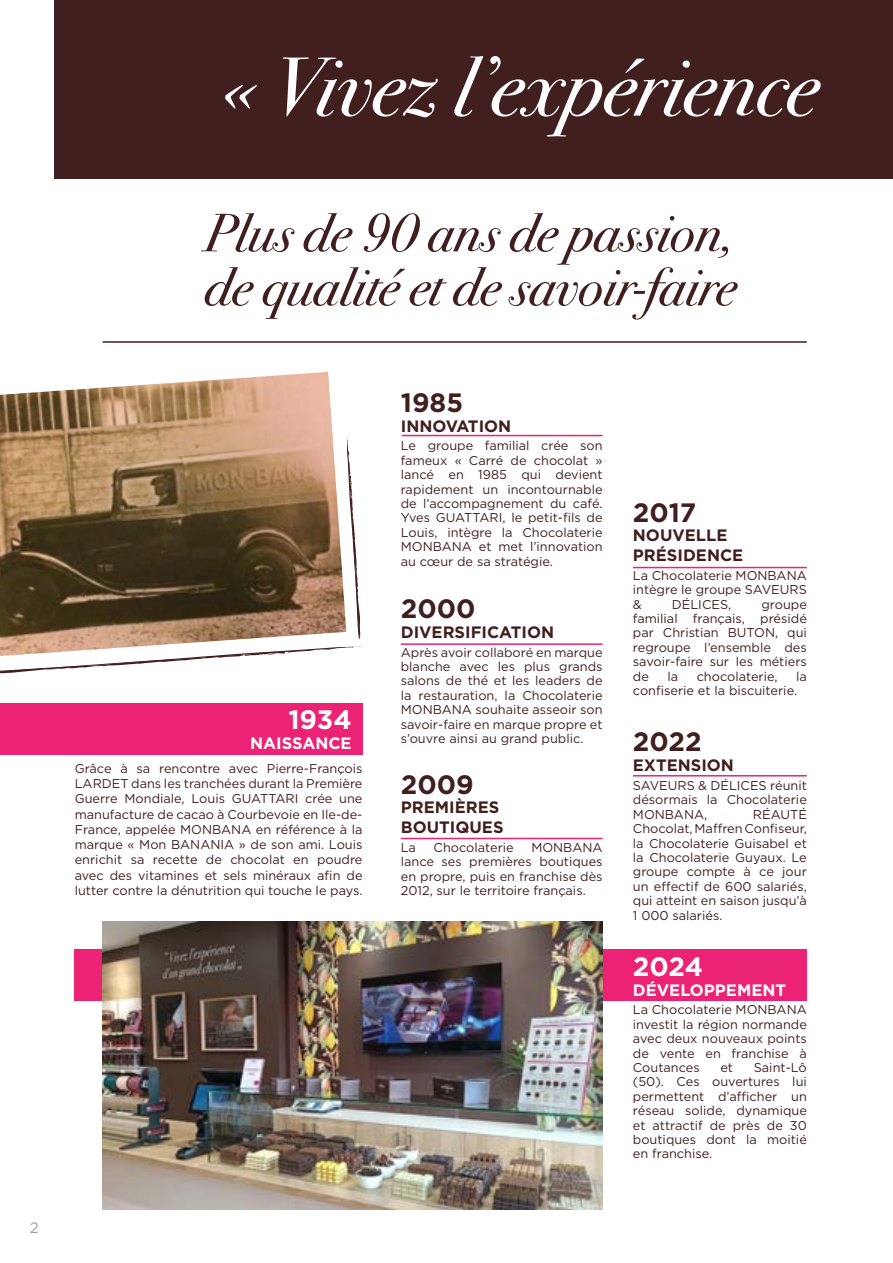
<style>
.page{position:relative;width:893px;height:1263px;background:#fff}
.page>*{position:absolute;margin:0;border:0;box-sizing:border-box;transform-origin:0 0}
.t1{font:italic 84px "Bodoni Sev ITC";color:#fff}
.t2{font:italic 54px/54px "Bodoni Sev ITC";color:#421f1f}
.t3{font:700 26.55px "Gotham";color:#421f1f}
.t4{font:700 26.55px "Gotham";letter-spacing:-.005em;color:#fff}
.t5{font:700 16.5px/19.8px "Gotham";color:#421f1f}
.t6{font:700 16.5px "Gotham";color:#fff}
.t7{font:15px "Gotham";color:#9d9d9c}
.t8{font:12.75px/14.4px "Gotham";color:#421f1f;text-align:justify}
.s1{color:#ec2275}
.s2{font-size:26.55px;color:#ec2275}
</style>
<div class="page">
<div style="left:75px;top:949px;width:732px;height:51px;background:#ec2275"></div>
<div style="left:54px;top:0;width:839px;height:178px;background:#421f1f"></div>
<hr style="left:103px;top:341px;width:704px;height:2px;background:#421f1f">
<hr style="left:402px;top:435px;width:201px;height:1px;background:#ec2275">
<hr style="left:401px;top:643px;width:202px;height:2px;background:#ec2275">
<hr style="left:633px;top:567px;width:174px;height:1px;background:#ec2275">
<hr style="left:401px;top:838px;width:202px;height:1px;background:#ec2275">
<svg style="left:347px;top:436px;width:14px;height:203px"></svg>
<hr style="left:633px;top:775px;width:174px;height:1px;background:#ec2275">
<div style="left:0;top:704px;width:362px;height:51px;background:#ec2275"></div>
<img style="left:103px;top:922px;width:500px;height:288px">
<svg style="left:0;top:646px;width:362px;height:28px"></svg>
<img style="left:0;top:372px;width:346px;height:284px">
<p class="t7" style="left:30px;top:1218px;width:10px">2</p>
<p class="t1" style="left:222px;top:36px;width:597px">« Vivez l’expérience</p>
<p class="t2" style="left:204px;top:207px;width:533px">Plus de 90 ans de passion, de qualité et de savoir-faire</p>
<p class="t4" style="left:288px;top:702px;width:76px">1934<span class="s1">-</span></p>
<p class="t6" style="left:250px;top:732px;width:114px">NAISSANCE<span class="s2">-</span></p>
<p class="t8" style="left:75px;top:760px;width:289px;line-height:15.3px">Grâce à sa rencontre avec Pierre-François LARDET dans les tranchées durant la Première Guerre Mondiale, Louis GUATTARI crée une manufacture de cacao à Courbevoie en Ile-de-France, appelée MONBANA en référence à la marque « Mon BANANIA » de son ami. Louis enrichit sa recette de chocolat en poudre avec des vitamines et sels minéraux afin de lutter contre la dénutrition qui touche le pays.</p>
<p class="t3" style="left:401px;top:385px;width:64px">1985</p>
<p class="t5" style="left:401px;top:416px;width:112px">INNOVATION</p>
<p class="t8" style="left:401px;top:438px;width:203px">Le groupe familial crée son fameux « Carré de chocolat » lancé en 1985 qui devient rapidement un incontournable de l’accompagnement du café.<br>Yves GUATTARI, le petit-fils de Louis, intègre la Chocolaterie MONBANA et met l’innovation au cœur de sa stratégie.</p>
<p class="t3" style="left:401px;top:591px;width:76px">2000</p>
<p class="t5" style="left:401px;top:622px;width:155px">DIVERSIFICATION</p>
<p class="t8" style="left:401px;top:645px;width:203px">Après avoir collaboré en marque blanche avec les plus grands salons de thé et les leaders de la restauration, la Chocolaterie MONBANA souhaite asseoir son savoir-faire en marque propre et s’ouvre ainsi au grand public.</p>
<p class="t3" style="left:401px;top:767px;width:74px">2009</p>
<p class="t5" style="left:401px;top:797px;width:104px">PREMIÈRES<br>BOUTIQUES</p>
<p class="t8" style="left:401px;top:840px;width:17px">La</p>
<p class="t8" style="left:434px;top:840px;width:82px">Chocolaterie</p>
<p class="t8" style="left:401px;top:840px;width:203px;text-indent:131px">MONBANA lance ses premières boutiques en propre, puis en franchise dès 2012, sur le territoire français.</p>
<p class="t3" style="left:633px;top:495px;width:65px">2017</p>
<p class="t5" style="left:633px;top:526px;width:112px">NOUVELLE<br>PRÉSIDENCE</p>
<p class="t8" style="left:633px;top:568px;width:175px">La Chocolaterie MONBANA intègre le groupe SAVEURS &amp;</p>
<p class="t8" style="left:672px;top:597px;width:61px">DÉLICES,</p>
<p class="t8" style="left:633px;top:597px;width:175px;text-indent:128px">groupe familial français, présidé par Christian BUTON, qui regroupe l’ensemble des savoir-faire sur les métiers de</p>
<p class="t8" style="left:633px;top:669px;width:175px;text-indent:163px">la confiserie et la biscuiterie.</p>
<p class="t3" style="left:633px;top:724px;width:70px">2022</p>
<p class="t5" style="left:633px;top:755px;width:103px">EXTENSION</p>
<p class="t8" style="left:633px;top:778px;width:175px">SAVEURS &amp; DÉLICES réunit désormais la Chocolaterie MONBANA,</p>
<p class="t8" style="left:667px;top:669px;width:12px">la</p>
<p class="t8" style="left:697px;top:669px;width:82px">chocolaterie,</p>
<p class="t8" style="left:633px;top:807px;width:175px;text-indent:120px">RÉAUTÉ Chocolat, Maffren Confiseur, la Chocolaterie Guisabel et la Chocolaterie Guyaux. Le groupe compte à ce jour un effectif de 600 salariés, qui atteint en saison jusqu’à 1 000 salariés.</p>
<p class="t4" style="left:633px;top:949px;width:72px">2024</p>
<p class="t6" style="left:633px;top:979px;width:155px">DÉVELOPPEMENT</p>
<p class="t8" style="left:633px;top:1002px;width:175px">La Chocolaterie MONBANA investit la région normande avec deux nouveaux points de vente en franchise à Coutances</p>
<p class="t8" style="left:633px;top:1060px;width:175px;text-indent:121px">Saint-Lô (50). Ces ouvertures lui permettent d’afficher un réseau solide, dynamique et attractif de près de 30 boutiques dont la moitié en franchise.</p>
<p class="t8" style="left:720px;top:1060px;width:14px">et</p>
</div>
